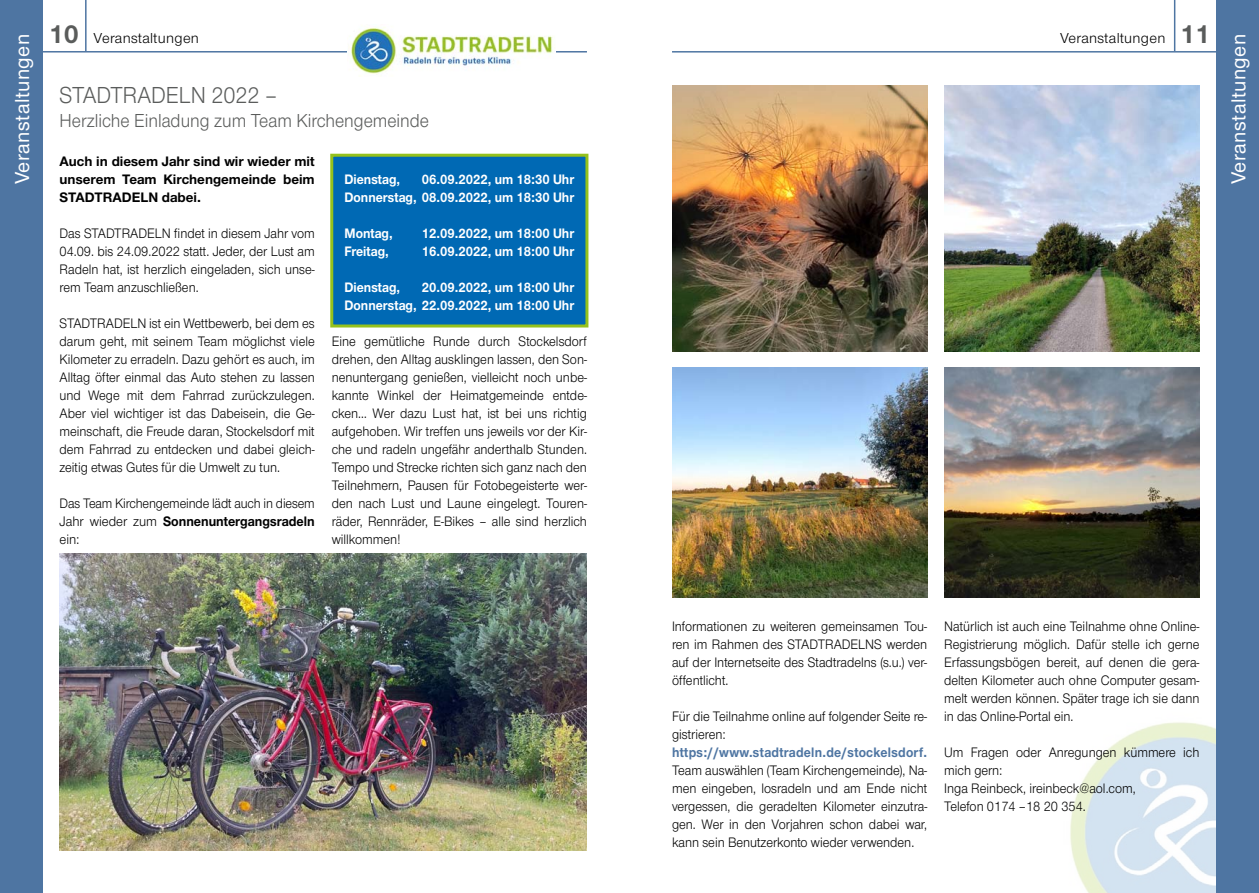
<style>
.page{position:relative;width:1259px;height:893px;background:#fff}
.page>*{position:absolute;margin:0;border:0;box-sizing:border-box;transform-origin:0 0}
.t1{font:700 27px "Nordelbica";color:#5a5c5b}
.t2{font:24px "Nordelbica";color:#5a5c5b;scale:.92 1}
.t3{font:500 21px "Nordelbica";letter-spacing:.02em;color:#fff}
.t4{font:19.5px "Nordelbica";color:#5a5c5b;scale:.92 1}
.t5{font:15px "Nordelbica";letter-spacing:.02em;color:#000}
.t6{font:14.25px/18px "Nordelbica";color:#000;text-align:justify;scale:.92 1}
.t7{font:700 14.25px/18px "Nordelbica";color:#fff;text-align:right;scale:.92 1}
.t8{font:700 14.25px/18px "Nordelbica";color:#000;text-align:justify}
.t9{font:14.25px/18px "Nordelbica";color:#000;text-align:justify;scale:.91 1}
.t10{font:700 14.25px "Nordelbica";letter-spacing:.02em;color:#4e75a2;scale:.92 1}
.s1{font-weight:700}
</style>
<div class="page">
<hr style="left:43px;top:51px;width:544px;height:2px;background:#4e75a2">
<hr style="left:85px;top:0;width:2px;height:51px;background:#4e75a2">
<hr style="left:1174px;top:0;width:1px;height:51px;background:#4e75a2">
<img style="left:1070px;top:722px;width:146px;height:171px">
<div style="left:330px;top:154px;width:258px;height:173px;background:#0069b4;border:3px solid #95c11c"></div>
<hr style="left:672px;top:51px;width:544px;height:2px;background:#4e75a2">
<div style="left:1216px;top:0;width:43px;height:893px;background:#4e75a2"></div>
<div style="left:0;top:0;width:43px;height:893px;background:#4e75a2"></div>
<img style="left:60px;top:553px;width:527px;height:297px">
<img style="left:672px;top:367px;width:255px;height:230px">
<img style="left:944px;top:367px;width:255px;height:230px">
<img style="left:672px;top:85px;width:255px;height:266px">
<img style="left:944px;top:85px;width:255px;height:266px">
<img style="left:348px;top:27px;width:208px;height:47px">
<h1 class="t1" style="left:49px;top:18px;width:32px">10</h1>
<h1 class="t1" style="left:1180px;top:18px;width:32px">11</h1>
<h3 class="t3" style="left:10px;top:184px;width:152px;rotate:-90deg">Veranstaltungen</h3>
<p class="t5" style="left:94px;top:29px;width:107px">Veranstaltungen</p>
<h3 class="t3" style="left:1226px;top:184px;width:152px;rotate:-90deg">Veranstaltungen</h3>
<p class="t5" style="left:1060px;top:29px;width:107px">Veranstaltungen</p>
<h2 class="t2" style="left:60px;top:82px;width:238px">STADTRADELN 2022 –</h2>
<h3 class="t4" style="left:60px;top:110px;width:403px">Herzliche Einladung zum Team Kirchengemeinde</h3>
<p class="t8" style="left:60px;top:152px;width:257px">Auch in diesem Jahr sind wir wieder mit unserem Team Kirchengemeinde beim STADTRADELN dabei.</p>
<p class="t6" style="left:60px;top:224px;width:279px">Das STADTRADELN findet in diesem Jahr vom 04.09. bis 24.09.2022 statt. Jeder, der Lust am Radeln hat, ist herzlich eingeladen, sich unse&shy;rem Team anzuschließen.</p>
<p class="t6" style="left:60px;top:314px;width:279px">STADTRADELN ist ein Wettbewerb, bei dem es darum geht, mit seinem Team möglichst viele Kilometer zu erradeln. Dazu gehört es auch, im Alltag öfter einmal das Auto stehen zu lassen und Wege mit dem Fahrrad zurückzulegen.<br>Aber viel wichtiger ist das Dabeisein, die Ge&shy;meinschaft, die Freude daran, Stockelsdorf mit dem Fahrrad zu entdecken und dabei gleich&shy;zeitig etwas Gutes für die Umwelt zu tun.</p>
<p class="t9" style="left:60px;top:494px;width:282px">Das Team Kirchengemeinde lädt auch in diesem Jahr wieder zum <span class="s1">Sonnenuntergangsradeln </span>ein:</p>
<p class="t7" style="left:344px;top:170px;width:62px">Dienstag,</p>
<p class="t7" style="left:344px;top:170px;width:251px">06.09.2022, um 18:30 Uhr<br>Donnerstag, 08.09.2022, um 18:30 Uhr</p>
<p class="t7" style="left:344px;top:224px;width:54px">Montag,</p>
<p class="t7" style="left:422px;top:224px;width:167px">12.09.2022, um 18:00 Uhr</p>
<p class="t7" style="left:344px;top:242px;width:50px">Freitag,</p>
<p class="t7" style="left:422px;top:242px;width:167px">16.09.2022, um 18:00 Uhr</p>
<p class="t7" style="left:344px;top:278px;width:62px">Dienstag,</p>
<p class="t7" style="left:344px;top:278px;width:251px">20.09.2022, um 18:00 Uhr<br>Donnerstag, 22.09.2022, um 18:00 Uhr</p>
<p class="t6" style="left:332px;top:332px;width:279px">Eine gemütliche Runde durch Stockelsdorf drehen, den Alltag ausklingen lassen, den Son&shy;nenuntergang genießen, vielleicht noch unbe&shy;kannte Winkel der Heimatgemeinde entde&shy;cken… Wer dazu Lust hat, ist bei uns richtig aufgehoben. Wir treffen uns jeweils vor der Kir&shy;che und radeln ungefähr anderthalb Stunden.<br>Tempo und Strecke richten sich ganz nach den Teilnehmern, Pausen für Fotobegeisterte wer&shy;den nach Lust und Laune eingelegt. Touren&shy;räder, Rennräder, E-Bikes – alle sind herzlich willkommen!</p>
<p class="t6" style="left:672px;top:618px;width:279px">Informationen zu weiteren gemeinsamen Tou&shy;ren im Rahmen des STADTRADELNS werden auf der Internetseite des Stadtradelns (s.u.) ver&shy;öffentlicht.</p>
<p class="t6" style="left:672px;top:708px;width:279px">Für die Teilnahme online auf folgender Seite re&shy;gistrieren:</p>
<p class="t10" style="left:672px;top:744px;width:279px">https://www.stadtradeln.de/stockelsdorf.</p>
<p class="t6" style="left:672px;top:762px;width:279px">Team auswählen (Team Kirchengemeinde), Na&shy;men eingeben, losradeln und am Ende nicht vergessen, die geradelten Kilometer einzutra&shy;gen. Wer in den Vorjahren schon dabei war, kann sein Benutzerkonto wieder verwenden.</p>
<p class="t6" style="left:944px;top:618px;width:279px">Natürlich ist auch eine Teilnahme ohne Online-Registrierung möglich. Dafür stelle ich gerne Erfassungsbögen bereit, auf denen die gera&shy;delten Kilometer auch ohne Computer gesam&shy;melt werden können. Später trage ich sie dann in das Online-Portal ein.</p>
<p class="t6" style="left:944px;top:744px;width:279px;text-align:left">Um Fragen oder Anregungen kümmere ich mich gern:<br>Inga Reinbeck, ireinbeck@aol.com,<br>Telefon 0174 –18 20 354.</p>
</div>
